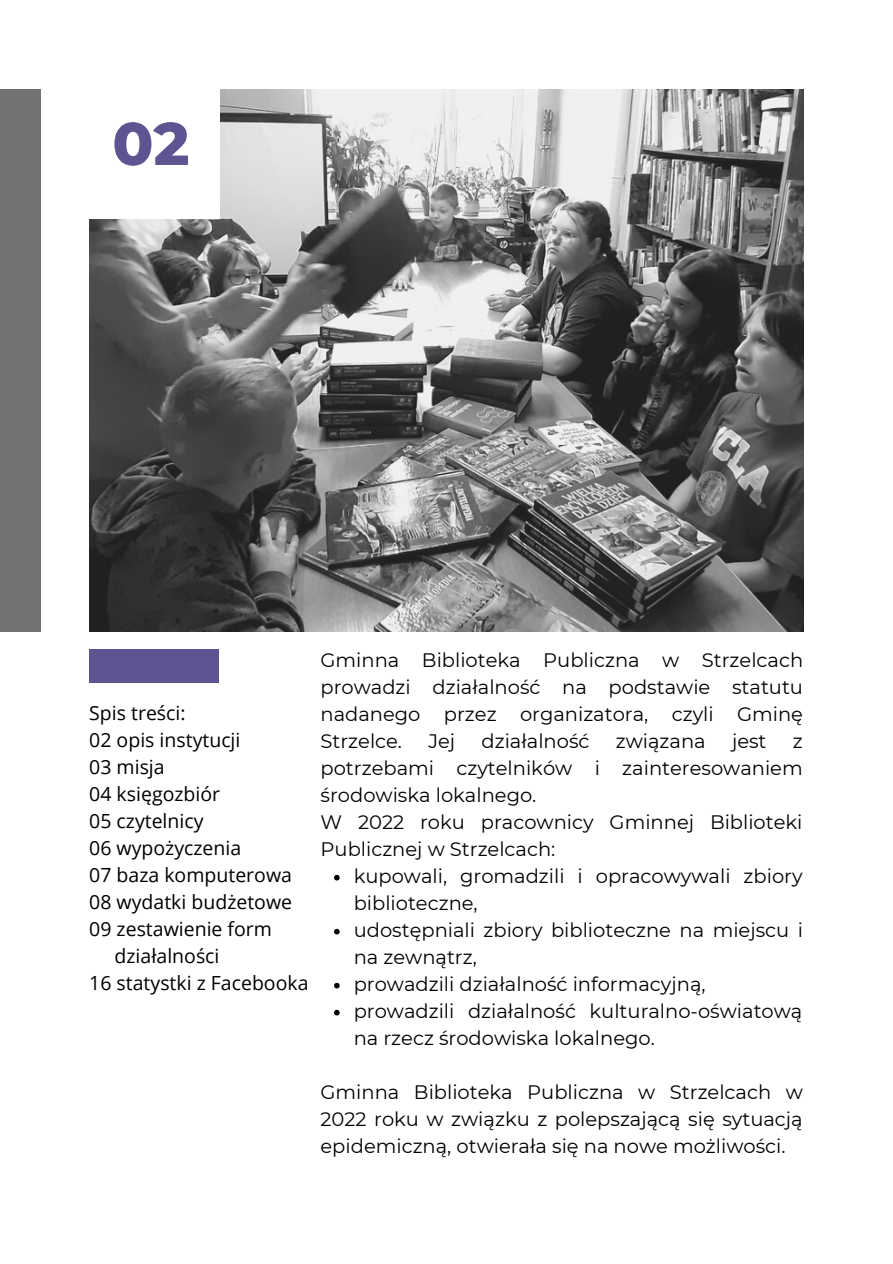
<style>
.page{position:relative;width:893px;height:1264px;background:#fff}
.page>*{position:absolute;margin:0;border:0;box-sizing:border-box;transform-origin:0 0}
.t1{font:800 60px "Montserrat";color:#5d5491}
.t2{font:19.5px/27px "Montserrat";color:#000}
.t3{font:19.5px "Open Sans";color:#000}
</style>
<div class="page">
<img style="left:89px;top:89px;width:714px;height:542px">
<div style="left:89px;top:649px;width:130px;height:34px;background:#5d5491"></div>
<div style="left:82px;top:81px;width:138px;height:138px;background:#fff"></div>
<div style="left:0;top:89px;width:41px;height:542px;background:#737373"></div>
<svg style="left:334px;top:874px;width:5px;height:6px"></svg>
<svg style="left:334px;top:928px;width:5px;height:6px"></svg>
<svg style="left:334px;top:982px;width:5px;height:6px"></svg>
<svg style="left:334px;top:1009px;width:5px;height:6px"></svg>
<h1 class="t1" style="left:112px;top:107px;width:78px">02</h1>
<p class="t3" style="left:89px;top:698px;width:98px">Spis treści:</p>
<p class="t3" style="left:89px;top:725px;width:153px">02 opis instytucji</p>
<p class="t3" style="left:89px;top:752px;width:77px">03 misja</p>
<p class="t3" style="left:89px;top:779px;width:132px">04 księgozbiór</p>
<p class="t3" style="left:89px;top:806px;width:116px">05 czytelnicy</p>
<p class="t3" style="left:89px;top:833px;width:153px">06 wypożyczenia</p>
<p class="t3" style="left:89px;top:860px;width:204px">07 baza komputerowa</p>
<p class="t3" style="left:89px;top:887px;width:204px">08 wydatki budżetowe</p>
<p class="t3" style="left:89px;top:914px;width:184px">09 zestawienie form</p>
<p class="t3" style="left:115px;top:941px;width:106px">działalności</p>
<p class="t3" style="left:89px;top:968px;width:221px">16 statystki z Facebooka</p>
<p class="t2" style="left:320px;top:646px;width:484px;text-align:justify">Gminna Biblioteka Publiczna w Strzelcach prowadzi działalność na podstawie statutu nadanego przez organizatora, czyli Gminę Strzelce.</p>
<p class="t2" style="left:428px;top:727px;width:28px">Jej</p>
<p class="t2" style="left:481px;top:727px;width:109px">działalność</p>
<p class="t2" style="left:615px;top:727px;width:91px">związana</p>
<p class="t2" style="left:732px;top:727px;width:36px">jest</p>
<p class="t2" style="left:320px;top:727px;width:483px;text-indent:472px">z potrzebami czytelników i zainteresowaniem środowiska lokalnego.<br>W 2022 roku pracownicy Gminnej Biblioteki<br>Publicznej w Strzelcach:</p>
<p class="t2" style="left:353px;top:862px;width:451px">kupowali, gromadzili i opracowywali zbiory biblioteczne,<br>udostępniali zbiory biblioteczne na miejscu i na zewnątrz,<br>prowadzili działalność informacyjną, prowadzili działalność kulturalno-oświatową na rzecz środowiska lokalnego.</p>
<p class="t2" style="left:320px;top:1078px;width:484px;text-align:justify">Gminna Biblioteka Publiczna w Strzelcach w 2022 roku w związku z polepszającą się sytuacją epidemiczną, otwierała się na nowe możliwości.</p>
</div>
